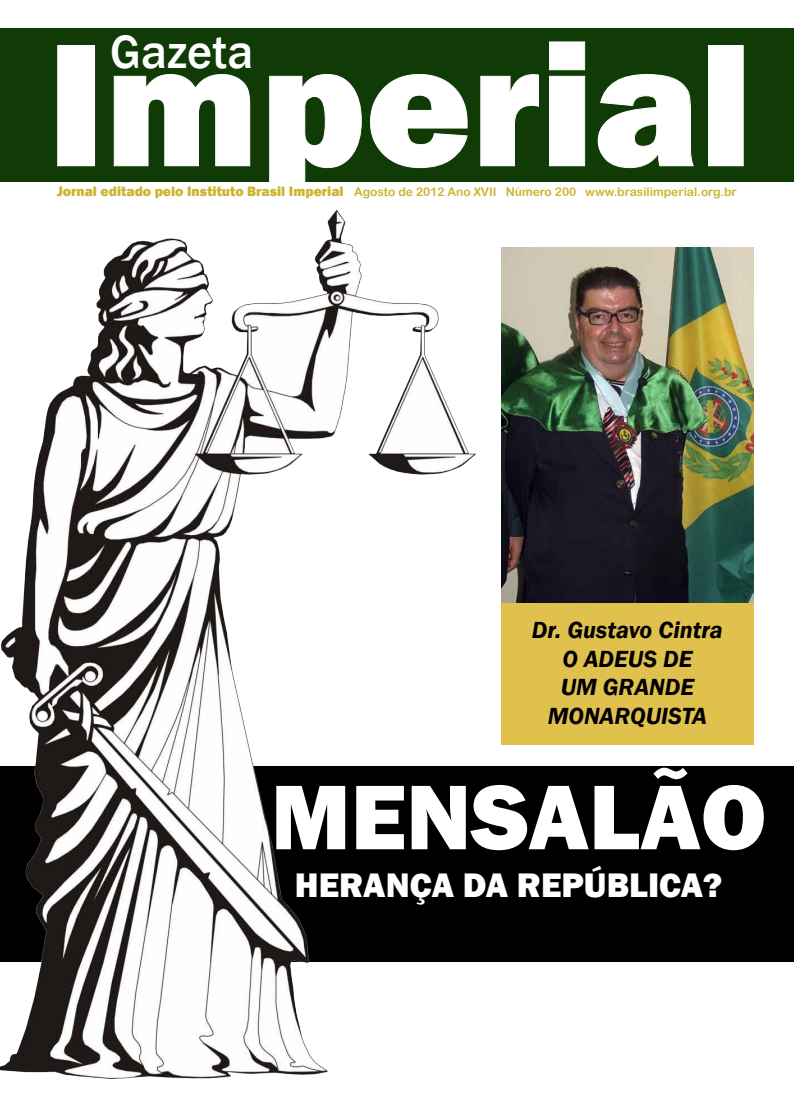
<style>
.page{position:relative;width:794px;height:1106px;background:#fff}
.page>*{position:absolute;margin:0;border:0;box-sizing:border-box;transform-origin:0 0}
.t1{font:800 180px "Franklin Gothic";color:#fff}
.t2{font:800 95px "Franklin Gothic";color:#fff}
.t3{font:500 48px "Franklin Gothic";color:#fff}
.t4{font:800 35px "Franklin Gothic";color:#fff}
.t5{font:italic 600 24px/28.8px "Franklin Gothic";color:#000;text-align:center}
.t6{font:12px "Arial Rounded MT Bold";color:#ccb42d}
.s1{font-family:"Franklin Gothic";font-weight:800;font-size:14px}
</style>
<div class="page">
<div style="left:0;top:28px;width:794px;height:154px;background:#103b06"></div>
<div style="left:58px;top:46px;width:37px;height:120px;border:1px solid #fff"></div>
<svg style="left:114px;top:74px;width:136px;height:92px"></svg>
<svg style="left:269px;top:74px;width:93px;height:108px"></svg>
<svg style="left:370px;top:74px;width:97px;height:94px"></svg>
<svg style="left:480px;top:74px;width:59px;height:92px"></svg>
<svg style="left:549px;top:41px;width:36px;height:125px"></svg>
<svg style="left:598px;top:74px;width:95px;height:94px"></svg>
<div style="left:708px;top:46px;width:35px;height:120px;border:1px solid #fff"></div>
<div style="left:0;top:765px;width:794px;height:196px;background:#000"></div>
<img style="left:0;top:210px;width:487px;height:869px">
<img style="left:501px;top:248px;width:252px;height:354px">
<div style="left:501px;top:602px;width:252px;height:142px;background:#e0c14d"></div>
<h3 class="t3" style="left:110px;top:23px;width:145px">Gazeta</h3>
<h1 class="t1" style="left:47px;top:-11px;width:706px">Imperial</h1>
<p class="t6" style="left:57px;top:184px;width:681px"><span class="s1">Jornal editado pelo Instituto Brasil Imperial</span> Agosto de 2012 Ano XVII Número 200 www.brasilimperial.org.br</p>
<h3 class="t5" style="left:532px;top:615px;width:192px">Dr. Gustavo Cintra<br>O ADEUS DE<br>UM GRANDE<br>MONARQUISTA</h3>
<h2 class="t2" style="left:271px;top:755px;width:497px">MENSALÃO</h2>
<h3 class="t4" style="left:295px;top:862px;width:429px">HERANÇA DA REPÚBLICA?</h3>
</div>
